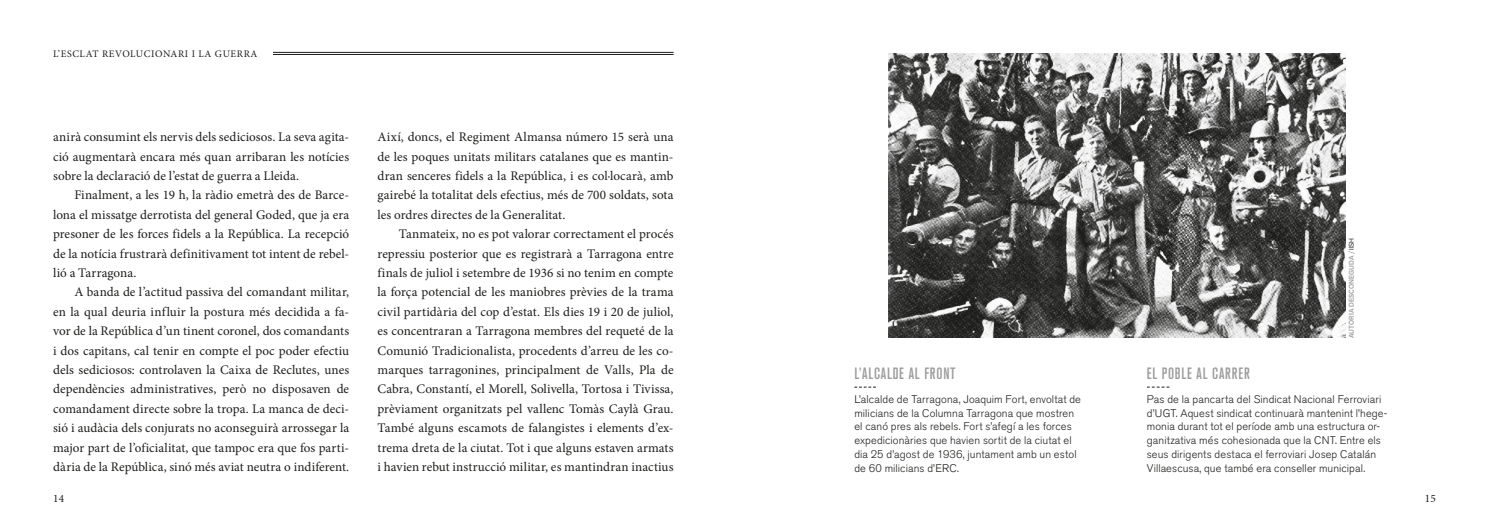
<style>
.page{position:relative;width:1489px;height:525px;background:#fff}
.page>*{position:absolute;margin:0;border:0;box-sizing:border-box;transform-origin:0 0}
.t1{font:500 condensed 16.25px "Akzidenz Grotesk BQ";letter-spacing:.05em;color:#9d9d9d}
.t2{font:13.12px/19.4px "Minion Pro";letter-spacing:.005em;color:#1d1d1b;text-align:justify}
.t3{font:11.25px "Minion Pro";color:#1d1d1b}
.t4{font:300 11px/13.8px "Akzidenz Grotesk BQ";letter-spacing:.01em;color:#1d1d1b}
.t5{font:10px "Minion Pro";letter-spacing:.06em;color:#1d1d1b}
.t6{font:500 6.88px "Akzid Grtsk Next";letter-spacing:.01em;color:#9d9d9d}
.s1{font-weight:400;color:#1d1d1b}
</style>
<div class="page">
<img style="left:888px;top:53px;width:456px;height:285px">
<hr style="left:273px;top:52px;width:400px;height:1px;background:#1d1d1b">
<hr style="left:273px;top:54px;width:400px;height:1px;background:#1d1d1b">
<svg style="left:1147px;top:386px;width:22px;height:1px"></svg>
<svg style="left:854px;top:386px;width:21px;height:1px"></svg>
<p class="t5" style="left:53px;top:47px;width:206px">L’ESCLAT REVOLUCIONARI I LA GUERRA</p>
<p class="t2" style="left:53px;top:127px;width:297px">anirà consumint els nervis dels sediciosos. La seva agita&shy;ció augmentarà encara més quan arribaran les notícies sobre la declaració de l’estat de guerra a Lleida.</p>
<p class="t2" style="left:53px;top:185px;width:297px;text-align:left;text-indent:21px">Finalment, a les 19 h, la ràdio emetrà des de Barce&shy;lona el missatge derrotista del general Goded, que ja era presoner de les forces fidels a la República. La recepció de la notícia frustrarà definitivament tot intent de rebel· lió a Tarragona.</p>
<p class="t2" style="left:53px;top:282px;width:297px;text-indent:21px">A banda de l’actitud passiva del comandant militar, en la qual deuria influir la postura més decidida a fa&shy;vor de la República d’un tinent coronel, dos comandants i dos capitans, cal tenir en compte el poc poder efectiu dels sediciosos: controlaven la Caixa de Reclutes, unes dependències administratives, però no disposaven de comandament directe sobre la tropa. La manca de deci&shy;sió i audàcia dels conjurats no aconseguirà arrossegar la major part de l’oficialitat, que tampoc era que fos parti&shy;dària de la República, sinó més aviat neutra o indiferent.</p>
<p class="t2" style="left:377px;top:127px;width:297px">Així, doncs, el Regiment Almansa número 15 serà una de les poques unitats militars catalanes que es mantin&shy;dran senceres fidels a la República, i es col·locarà, amb gairebé la totalitat dels efectius, més de 700 soldats, sota les ordres directes de la Generalitat.</p>
<p class="t2" style="left:377px;top:224px;width:297px;text-indent:21px">Tanmateix, no es pot valorar correctament el procés repressiu posterior que es registrarà a Tarragona entre finals de juliol i setembre de 1936 si no tenim en compte la força potencial de les maniobres prèvies de la trama civil partidària del cop d’estat. Els dies 19 i 20 de juliol, es concentraran a Tarragona membres del requeté de la Comunió Tradicionalista, procedents d’arreu de les co&shy;marques tarragonines, principalment de Valls, Pla de Cabra, Constantí, el Morell, Solivella, Tortosa i Tivissa, prèviament organitzats pel vallenc Tomàs Caylà Grau.<br>També alguns escamots de falangistes i elements d’ex&shy;trema dreta de la ciutat. Tot i que alguns estaven armats i havien rebut instrucció militar, es mantindran inactius</p>
<p class="t1" style="left:854px;top:364px;width:103px">L’ALCALDE AL FRONT</p>
<p class="t4" style="left:854px;top:392px;width:228px">L’alcalde de Tarragona, Joaquim Fort, envoltat de milicians de la Columna Tarragona que mostren el canó pres als rebels. Fort s’afegí a les forces expedicionàries que havien sortit de la ciutat el dia 25 d’agost de 1936, juntament amb un estol de 60 milicians d’ERC.</p>
<p class="t1" style="left:1146px;top:364px;width:104px">EL POBLE AL CARRER</p>
<p class="t6" style="left:1346px;top:338px;width:102px;rotate:-90deg">AUTORIA DESCONEGUDA / <span class="s1">IISH</span></p>
<p class="t4" style="left:1146px;top:392px;width:242px">Pas de la pancarta del Sindicat Nacional Ferroviari d’UGT. Aquest sindicat continuarà mantenint l’hege&shy;monia durant tot el període amb una estructura or&shy;ganitzativa més cohesionada que la CNT. Entre els seus dirigents destaca el ferroviari Josep Catalán Villaescusa, que també era conseller municipal.</p>
<p class="t3" style="left:53px;top:491px;width:12px">14</p>
<p class="t3" style="left:1424px;top:491px;width:12px">15</p>
</div>
